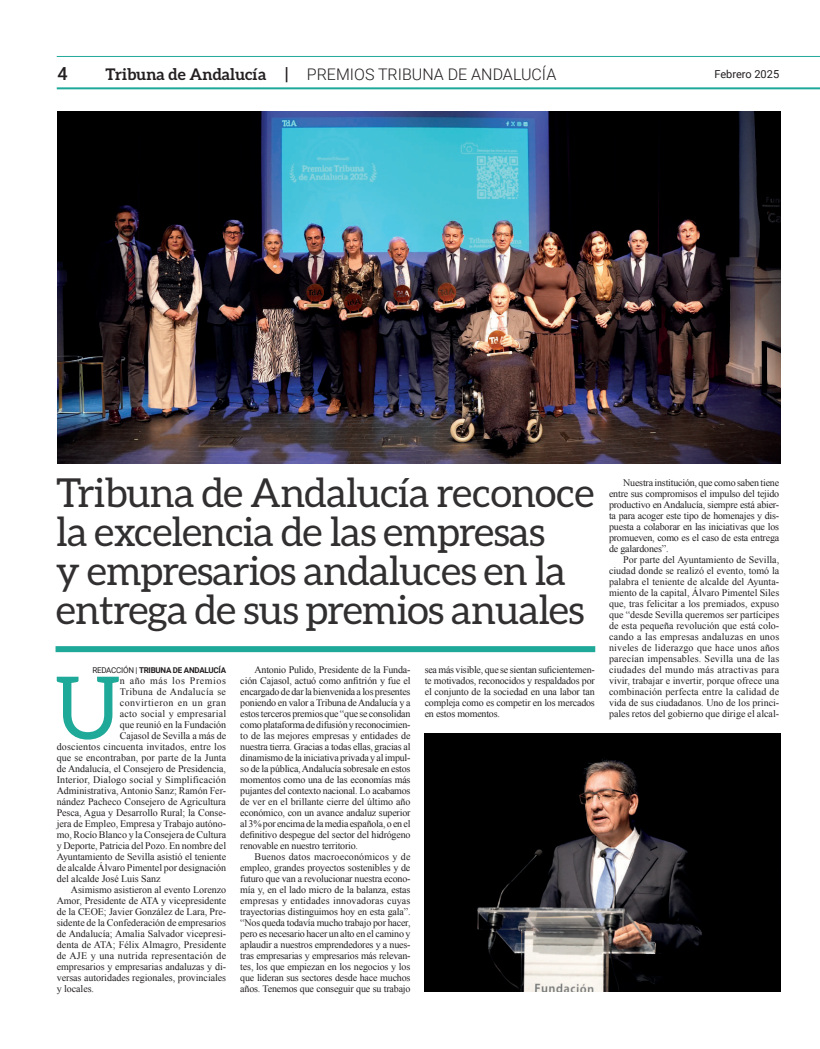
<style>
.page{position:relative;width:820px;height:1049px;background:#fff}
.page>*{position:absolute;margin:0;border:0;box-sizing:border-box;transform-origin:0 0}
.t1{font:86.7px "Aleo";color:#1fa999}
.t2{font:40px/39px "Aleo";letter-spacing:-.02em;color:#312f30}
.t3{font:500 18px "Roboto";color:#231f20}
.t4{font:300 16px "Roboto";color:#231f20}
.t5{font:11px "Roboto";color:#231f20}
.t6{font:10px/11px "Times New Roman";letter-spacing:-.005em;color:#231f20;text-align:justify}
.t7{font:10px "Times New Roman";letter-spacing:.015em;color:#231f20}
.t8{font:10px "Times New Roman";letter-spacing:.025em;color:#231f20}
.t9{font:10px "Times New Roman";letter-spacing:.02em;color:#231f20}
.t10{font:10px "Times New Roman";letter-spacing:.03em;color:#231f20}
.t11{font:10px "Times New Roman";letter-spacing:.045em;color:#231f20}
.t12{font:10px "Times New Roman";letter-spacing:.055em;color:#231f20}
.t13{font:700 8px "Roboto";letter-spacing:-.03em;color:#231f20}
.s1{font-family:"Aleo";font-weight:700}
.s2{font-weight:500;font-size:18px}
.s3{font-weight:400}
</style>
<div class="page">
<hr style="left:57px;top:87px;width:762px;height:2px;background:#1fa999">
<hr style="left:57px;top:56px;width:762px;height:1px;background:#1fa999">
<div style="left:55px;top:646px;width:540px;height:6px;background:#1fa999"></div>
<img style="left:58px;top:112px;width:722px;height:352px">
<img style="left:424px;top:733px;width:356px;height:259px">
<h3 class="t3" style="left:58px;top:61px;width:12px">4</h3>
<h3 class="t4" style="left:105px;top:63px;width:452px"><span class="s1">Tribuna de Andalucía</span> <span class="s2">|</span> PREMIOS TRIBUNA DE ANDALUCÍA</h3>
<p class="t5" style="left:714px;top:66px;width:66px">Febrero 2025</p>
<h2 class="t2" style="left:56px;top:473px;width:539px">Tribuna de Andalucía reconoce la excelencia de las empresas<br>y empresarios andaluces en la entrega de sus premios anuales</h2>
<p class="t13" style="left:92px;top:664px;width:135px"><span class="s3">REDACCIÓN |</span> TRIBUNA DE ANDALUCÍA</p>
<p class="t6" style="left:424px;top:664px;width:172px">sea más visible, que se sientan suficientemen&shy;te motivados, reconocidos y respaldados por el conjunto de la sociedad en una labor tan compleja como es competir en los mercados en estos momentos.</p>
<p class="t6" style="left:240px;top:664px;width:172px;text-indent:14px">Antonio Pulido, Presidente de la Funda&shy;ción Cajasol, actuó como anfitrión y fue el encargado de dar la bienvenida a los presentes poniendo en valor a Tribuna de Andalucía y a estos terceros premios que “que se consolidan como plataforma de difusión y reconocimien&shy;to de las mejores empresas y entidades de nuestra tierra. Gracias a todas ellas, gracias al dinamismo de la iniciativa privada y al impul&shy;so de la pública, Andalucía sobresale en estos momentos como una de las economías más pujantes del contexto nacional. Lo acabamos de ver en el brillante cierre del último año económico, con un avance andaluz superior al 3% por encima de la media española, o en el definitivo despegue del sector del hidrógeno renovable en nuestro territorio.</p>
<p class="t6" style="left:240px;top:851px;width:172px;text-indent:14px">Buenos datos macroeconómicos y de empleo, grandes proyectos sostenibles y de futuro que van a revolucionar nuestra econo&shy;mía y, en el lado micro de la balanza, estas empresas y entidades innovadoras cuyas trayectorias distinguimos hoy en esta gala”. “Nos queda todavía mucho trabajo por hacer, pero es necesario hacer un alto en el camino y aplaudir a nuestros emprendedores y a nues&shy;tras empresarias y empresarios más relevan&shy;tes, los que empiezan en los negocios y los que lideran sus sectores desde hace muchos años. Tenemos que conseguir que su trabajo</p>
<h1 class="t1" style="left:55px;top:659px;width:66px">U</h1>
<p class="t12" style="left:120px;top:674px;width:108px">n año más los Premios</p>
<p class="t10" style="left:120px;top:685px;width:108px">Tribuna de Andalucía se</p>
<p class="t11" style="left:120px;top:696px;width:108px">convirtieron en un gran</p>
<p class="t9" style="left:120px;top:707px;width:108px">acto social y empresarial</p>
<p class="t6" style="left:120px;top:719px;width:108px">que reunió en la Fundación</p>
<p class="t6" style="left:120px;top:730px;width:108px">Cajasol de Sevilla a más de</p>
<p class="t7" style="left:57px;top:740px;width:171px">doscientos cincuenta invitados, entre los</p>
<p class="t6" style="left:57px;top:752px;width:171px">que se encontraban, por parte de la Junta</p>
<p class="t6" style="left:57px;top:763px;width:171px">de Andalucía, el Consejero de Presidencia,</p>
<p class="t7" style="left:57px;top:773px;width:171px">Interior, Dialogo social y Simplificación</p>
<p class="t6" style="left:57px;top:785px;width:171px">Administrativa, Antonio Sanz; Ramón Fer-</p>
<p class="t6" style="left:57px;top:796px;width:171px">nández Pacheco Consejero de Agricultura</p>
<p class="t6" style="left:57px;top:807px;width:171px">Pesca, Agua y Desarrollo Rural; la Conse-</p>
<p class="t6" style="left:57px;top:818px;width:171px">jera de Empleo, Empresa y Trabajo autóno-</p>
<p class="t6" style="left:57px;top:829px;width:171px">mo, Rocío Blanco y la Consejera de Cultura</p>
<p class="t6" style="left:57px;top:840px;width:171px">y Deporte, Patricia del Pozo. En nombre del</p>
<p class="t6" style="left:57px;top:851px;width:171px">Ayuntamiento de Sevilla asistió el teniente</p>
<p class="t6" style="left:57px;top:862px;width:171px">de alcalde Álvaro Pimentel por designación</p>
<p class="t6" style="left:57px;top:873px;width:105px">del alcalde José Luis Sanz</p>
<p class="t6" style="left:71px;top:884px;width:157px">Asimismo asistieron al evento Lorenzo</p>
<p class="t6" style="left:57px;top:895px;width:171px">Amor, Presidente de ATA y vicepresidente</p>
<p class="t6" style="left:57px;top:906px;width:171px">de la CEOE; Javier González de Lara, Pre-</p>
<p class="t6" style="left:57px;top:917px;width:171px">sidente de la Confederación de empresarios</p>
<p class="t6" style="left:57px;top:928px;width:171px">de Andalucía; Amalia Salvador vicepresi-</p>
<p class="t6" style="left:57px;top:939px;width:171px">denta de ATA; Félix Almagro, Presidente</p>
<p class="t8" style="left:57px;top:949px;width:171px">de AJE y una nutrida representación de</p>
<p class="t6" style="left:57px;top:961px;width:171px">empresarios y empresarias andaluzas y di-</p>
<p class="t6" style="left:57px;top:972px;width:171px">versas autoridades regionales, provinciales</p>
<p class="t6" style="left:57px;top:983px;width:39px">y locales.</p>
<p class="t6" style="left:608px;top:477px;width:172px;text-indent:14px">Nuestra institución, que como saben tiene entre sus compromisos el impulso del tejido productivo en Andalucía, siempre está abier&shy;ta para acoger este tipo de homenajes y dis&shy;puesta a colaborar en las iniciativas que los promueven, como es el caso de esta entrega de galardones”.</p>
<p class="t6" style="left:608px;top:554px;width:172px;text-indent:14px">Por parte del Ayuntamiento de Sevilla, ciudad donde se realizó el evento, tomó la palabra el teniente de alcalde del Ayunta&shy;miento de la capital, Álvaro Pimentel Siles que, tras felicitar a los premiados, expuso que “desde Sevilla queremos ser partícipes de esta pequeña revolución que está colo&shy;cando a las empresas andaluzas en unos niveles de liderazgo que hace unos años parecían impensables. Sevilla una de las ciudades del mundo más atractivas para vivir, trabajar e invertir, porque ofrece una combinación perfecta entre la calidad de vida de sus ciudadanos. Uno de los princi&shy;pales retos del gobierno que dirige el alcal-</p>
</div>
